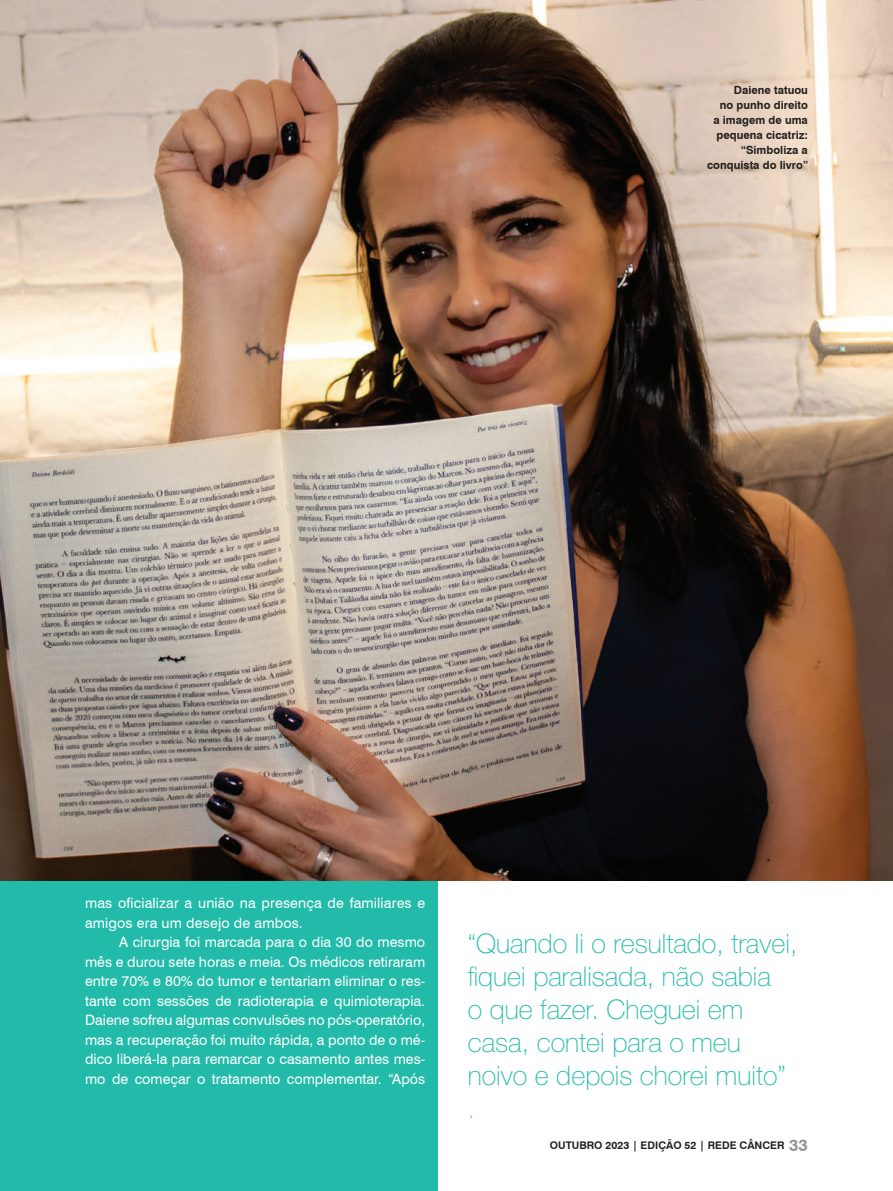
<style>
.page{position:relative;width:893px;height:1191px;background:#fff}
.page>*{position:absolute;margin:0;border:0;box-sizing:border-box;transform-origin:0 0}
.t1{font:100 27px/33px "Helvetica Neue LT Pro";color:#22bba9}
.t2{font:100 27px "Swiss 721 BT";color:#22bba9}
.t3{font:14.25px/19.5px "Swiss 721 BT";letter-spacing:.01em;color:#fff}
.t4{font:700 11.25px/15px "Swiss 721 BT";color:#231f20;text-align:right}
.t5{font:700 10.5px "Swiss 721 BT";color:#231f20}
.s1{font-size:16.5px;color:#939598}
</style>
<div class="page">
<div style="left:0;top:880px;width:438px;height:311px;background:#22bba9"></div>
<img style="left:0;top:0;width:893px;height:880px">
<p class="t4" style="left:707px;top:82px;width:102px">Daiene tatuou<br>no punho direito<br>a imagem de uma pequena cicatriz: “Simboliza a conquista do livro”</p>
<p class="t3" style="left:85px;top:893px;width:342px">mas oficializar a união na presença de familiares e amigos era um desejo de ambos.</p>
<p class="t3" style="left:85px;top:932px;width:342px;text-align:justify;text-indent:34px">A cirurgia foi marcada para o dia 30 do mesmo mês e durou sete horas e meia. Os médicos retiraram entre 70% e 80% do tumor e tentariam eliminar o res&shy;tante com sessões de radioterapia e quimioterapia.<br>Daiene sofreu algumas convulsões no pós-operatório, mas a recuperação foi muito rápida, a ponto de o mé&shy;dico liberá-la para remarcar o casamento antes mes&shy;mo de começar o tratamento complementar. “Após</p>
<h1 class="t1" style="left:468px;top:926px;width:331px">“Quando li o resultado, travei, fiquei paralisada, não sabia<br>o que fazer. Cheguei em casa, contei para o meu noivo e depois chorei muito”</h1>
<h1 class="t2" style="left:468px;top:1091px;width:9px">.</h1>
<p class="t5" style="left:550px;top:1138px;width:260px">OUTUbro 2023 | edição 52 | Rede câncer <span class="s1">33</span></p>
</div>
